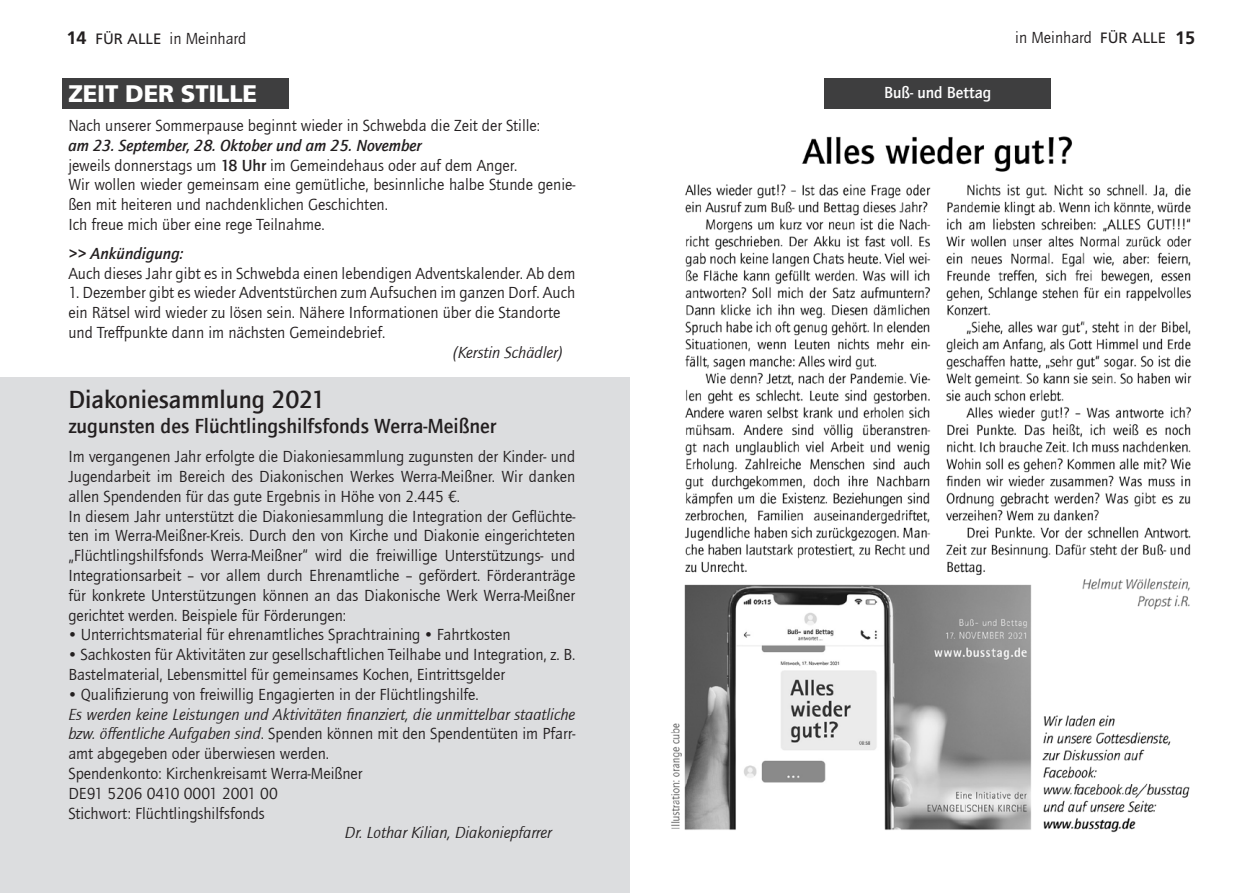
<style>
.page{position:relative;width:1259px;height:893px;background:#fff}
.page>*{position:absolute;margin:0;border:0;box-sizing:border-box;transform-origin:0 0}
.t1{font:500 25.5px "Quay Sans ITC Com";color:#231f20}
.t2{font:900 24px "Frutiger LT Std";letter-spacing:-.01em;color:#fff}
.t3{font:500 21px "Quay Sans ITC Com";color:#231f20}
.t4{font:16.5px/19.8px "Quay Sans ITC Com";color:#231f20}
.t5{font:italic 16.5px/19.8px "Quay Sans ITC Com";color:#231f20;text-align:justify}
.t6{font:italic 500 16.5px "Quay Sans ITC Com";color:#231f20}
.t7{font:500 16.5px "Quay Sans ITC Com";color:#fff}
.s1{font-family:"Frutiger LT Std";font-weight:700;font-size:18px}
.s2{font-family:"Frutiger LT Std";font-size:15px}
.s3{font-weight:500}
.s4{font-style:normal}
</style>
<div class="page">
<img style="left:671px;top:136px;width:521px;height:697px">
<div style="left:0;top:377px;width:629px;height:516px;background:#dcdddf"></div>
<div style="left:63px;top:78px;width:226px;height:30px;background:#3e3e3f"></div>
<div style="left:824px;top:78px;width:227px;height:30px;background:#3e3e3f"></div>
<p class="t4" style="left:66px;top:28px;width:181px"><span class="s1">14</span> <span class="s2">FÜR ALLE</span> in Meinhard</p>
<p class="t4" style="left:1015px;top:28px;width:181px">in Meinhard <span class="s2">FÜR ALLE</span> <span class="s1">15</span></p>
<p class="t2" style="left:68px;top:79px;width:190px">ZEIT DER STILLE</p>
<p class="t4" style="left:68px;top:116px;width:473px">Nach unserer Sommerpause beginnt wieder in Schwebda die Zeit der Stille:</p>
<p class="t6" style="left:68px;top:135px;width:355px">am 23. September, 28. Oktober und am 25. November</p>
<p class="t4" style="left:68px;top:155px;width:450px">jeweils donnerstags um <span class="s3">18 Uhr</span> im Gemeindehaus oder auf dem Anger.</p>
<p class="t4" style="left:68px;top:175px;width:508px">Wir wollen wieder gemeinsam eine gemütliche, besinnliche halbe Stunde genie&shy;ßen mit heiteren und nachdenklichen Geschichten.</p>
<p class="t4" style="left:68px;top:215px;width:258px">Ich freue mich über eine rege Teilnahme.</p>
<p class="t6" style="left:68px;top:243px;width:117px">&gt;&gt; Ankündigung:</p>
<p class="t4" style="left:68px;top:263px;width:508px">Auch dieses Jahr gibt es in Schwebda einen lebendigen Adventskalender. Ab dem</p>
<p class="t4" style="left:68px;top:283px;width:508px">1. Dezember gibt es wieder Adventstürchen zum Aufsuchen im ganzen Dorf. Auch ein Rätsel wird wieder zu lösen sein. Nähere Informationen über die Standorte</p>
<p class="t4" style="left:68px;top:323px;width:318px">und Treffpunkte dann im nächsten Gemeindebrief.</p>
<p class="t5" style="left:452px;top:342px;width:113px">(Kerstin Schädler)</p>
<p class="t1" style="left:68px;top:384px;width:259px">Diakoniesammlung 2021</p>
<p class="t3" style="left:68px;top:414px;width:429px">zugunsten des Flüchtlingshilfsfonds Werra-Meißner</p>
<p class="t4" style="left:68px;top:447px;width:508px;text-align:justify">Im vergangenen Jahr erfolgte die Diakoniesammlung zugunsten der Kinder- und Jugendarbeit im Bereich des Diakonischen Werkes Werra-Meißner. Wir danken allen Spendenden für das gute Ergebnis in Höhe von 2.445 €.</p>
<p class="t4" style="left:68px;top:506px;width:508px;text-align:justify">In diesem Jahr unterstützt die Diakoniesammlung die Integration der Geflüchte&shy;ten im Werra-Meißner-Kreis. Durch den von Kirche und Diakonie eingerichteten „Flüchtlingshilfsfonds Werra-Meißner“ wird die freiwillige Unterstützungs- und Integrationsarbeit – vor allem durch Ehrenamtliche – gefördert. Förderanträge für konkrete Unterstützungen können an das Diakonische Werk Werra-Meißner gerichtet werden. Beispiele für Förderungen:</p>
<p class="t4" style="left:68px;top:625px;width:444px">• Unterrichtsmaterial für ehrenamtliches Sprachtraining • Fahrtkosten</p>
<p class="t4" style="left:68px;top:645px;width:508px">• Sachkosten für Aktivitäten zur gesellschaftlichen Teilhabe und Integration, z. B.<br>Bastelmaterial, Lebensmittel für gemeinsames Kochen, Eintrittsgelder</p>
<p class="t4" style="left:68px;top:684px;width:412px">• Qualifizierung von freiwillig Engagierten in der Flüchtlingshilfe.</p>
<p class="t5" style="left:68px;top:704px;width:508px">Es werden keine Leistungen und Aktivitäten finanziert, die unmittelbar staatliche bzw. öffentliche Aufgaben sind<span class="s4">. Spenden können mit den Spendentüten im Pfarr&shy;amt abgegeben oder überwiesen werden.</span></p>
<p class="t4" style="left:68px;top:764px;width:296px">Spendenkonto: Kirchenkreisamt Werra-Meißner</p>
<p class="t4" style="left:68px;top:783px;width:211px">DE91 5206 0410 0001 2001 00</p>
<p class="t4" style="left:68px;top:803px;width:198px">Stichwort: Flüchtlingshilfsfonds</p>
<p class="t5" style="left:345px;top:823px;width:208px">Dr. Lothar Kilian, Diakoniepfarrer</p>
<p class="t7" style="left:884px;top:82px;width:109px">Buß- und Bettag</p>
</div>
